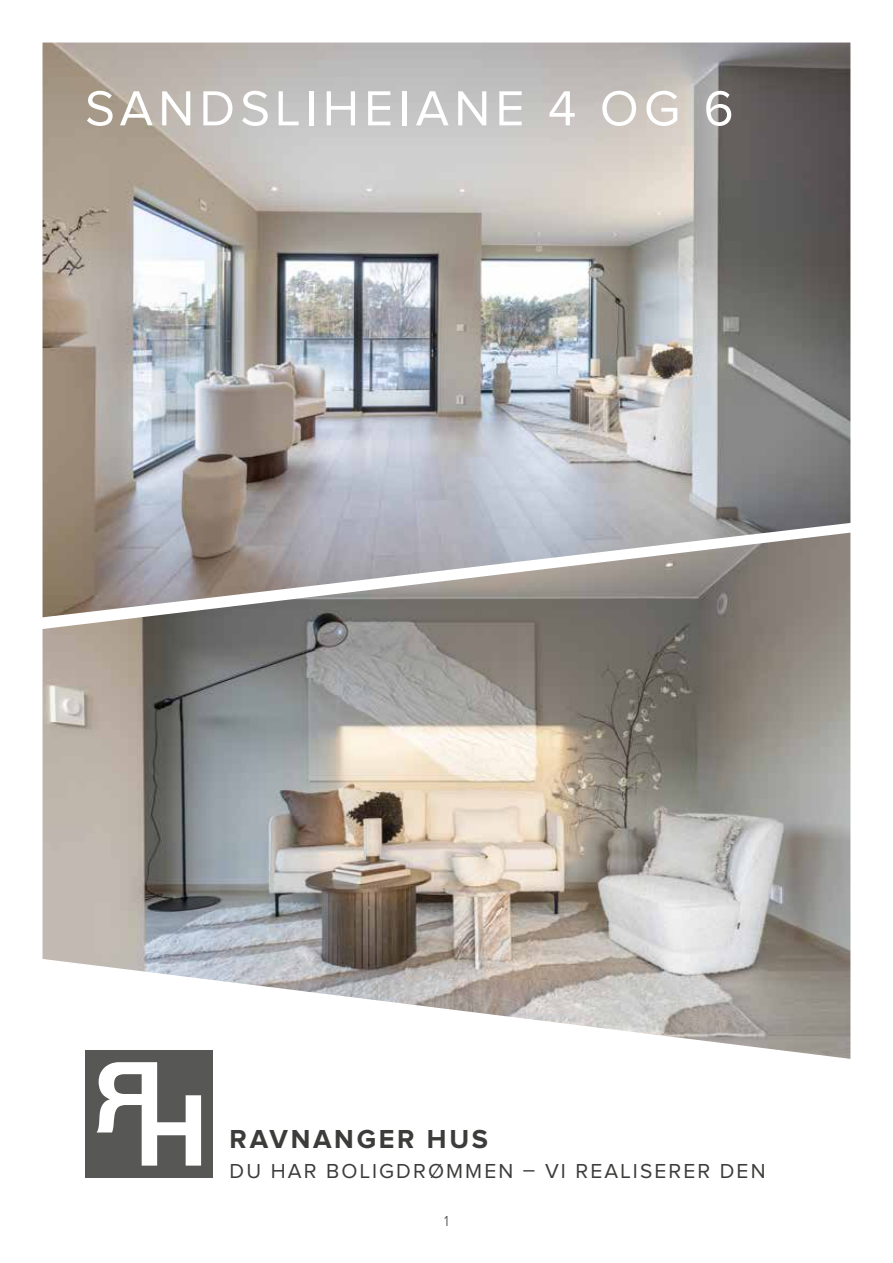
<style>
.page{position:relative;width:893px;height:1263px;background:#fff}
.page>*{position:absolute;margin:0;border:0;box-sizing:border-box;transform-origin:0 0}
.t1{font:51px "Proxima Nova";letter-spacing:.1em;color:#fff}
.t2{font:700 27px "Proxima Nova";letter-spacing:.1em;color:#3c3c3b}
.t3{font:21px "Proxima Nova";letter-spacing:.1em;color:#3c3c3b}
.t4{font:300 15px "Proxima Nova";color:#3c3c3b}
</style>
<div class="page">
<div style="left:85px;top:1050px;width:128px;height:128px;background:#575756"></div>
<svg style="left:97px;top:1062px;width:104px;height:103px"></svg>
<img style="left:43px;top:43px;width:807px;height:490px">
<img style="left:43px;top:533px;width:807px;height:526px">
<h1 class="t1" style="left:85px;top:85px;width:650px">SANDSLIHEIANE 4 OG 6</h1>
<p class="t2" style="left:230px;top:1126px;width:260px">RAVNANGER HUS</p>
<p class="t3" style="left:230px;top:1161px;width:537px">DU HAR BOLIGDRØMMEN – VI REALISERER DEN</p>
<p class="t4" style="left:444px;top:1214px;width:6px">1</p>
</div>
